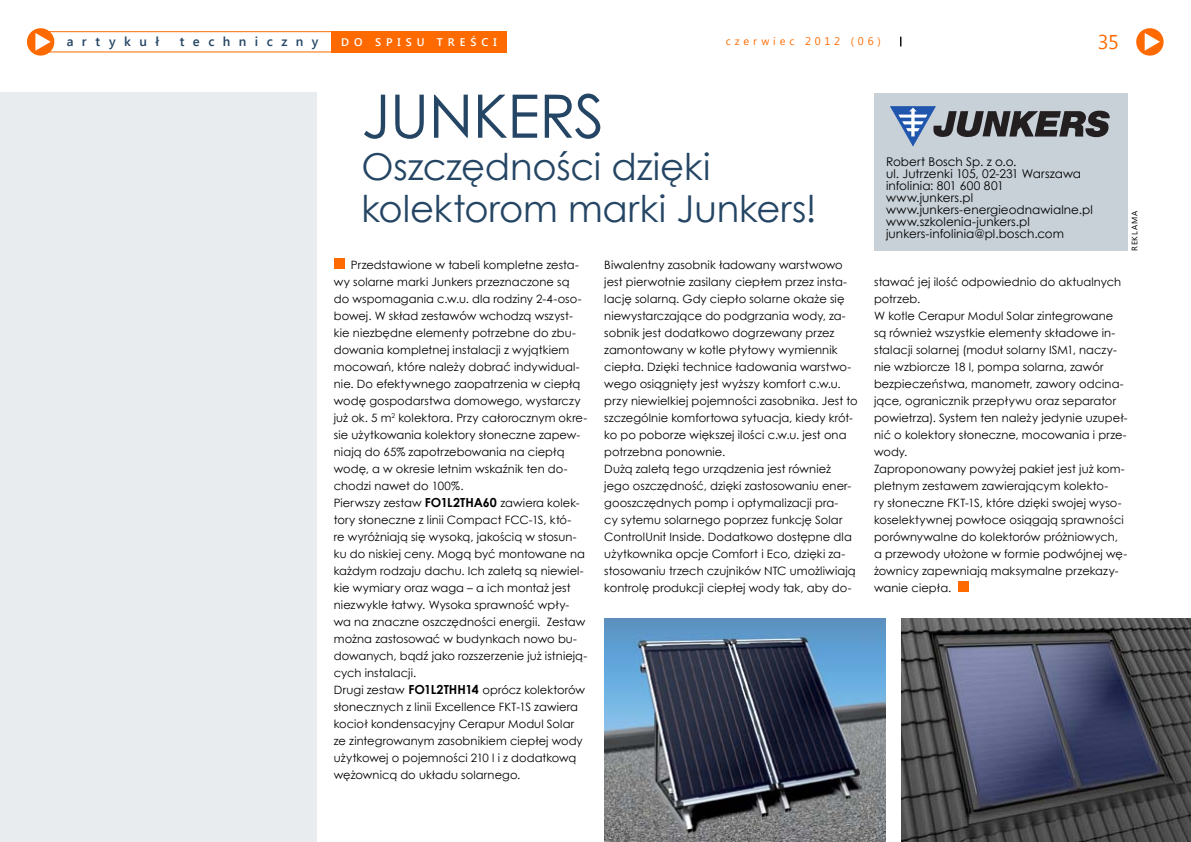
<style>
.page{position:relative;width:1191px;height:842px;background:#fff}
.page>*{position:absolute;margin:0;border:0;box-sizing:border-box;transform-origin:0 0}
.t1{font:60px "Century Gothic";letter-spacing:-.01em;color:#244564}
.t2{font:37px/42px "Century Gothic";letter-spacing:-.005em;color:#244564}
.t3{font:20px "Segoe UI";color:#ff6a00}
.t4{font:600 13px "Segoe UI";letter-spacing:.645em;color:#244564}
.t5{font:12px/12px "Century Gothic";letter-spacing:.01em;color:#000}
.t6{font:11.5px/17px "Century Gothic";letter-spacing:.005em;color:#000}
.t7{font:600 11.1px "Segoe UI";letter-spacing:.445em;color:#fff}
.t8{font:11px "Segoe UI";letter-spacing:.355em;color:#ff6a00}
.t9{font:8px "Segoe UI";letter-spacing:.115em;color:#000}
.s1{font-weight:700;font-size:12.5px}
</style>
<div class="page">
<div style="left:27px;top:28px;width:27px;height:28px;background:#ff6a00;border-radius:50%"></div>
<svg style="left:35px;top:33px;width:16px;height:17px"></svg>
<div style="left:1136px;top:28px;width:27px;height:28px;background:#ff6a00;border-radius:50%"></div>
<svg style="left:1144px;top:33px;width:16px;height:18px"></svg>
<div style="left:33px;top:31px;width:310px;height:21px;border:1px solid #ff6a00"></div>
<div style="left:331px;top:31px;width:176px;height:21px;background:#ff6a00"></div>
<div style="left:334px;top:259px;width:10px;height:10px;background:#ff6a00"></div>
<img style="left:604px;top:618px;width:281px;height:224px">
<img style="left:901px;top:618px;width:290px;height:224px">
<div style="left:957px;top:582px;width:11px;height:10px;background:#ff6a00"></div>
<div style="left:874px;top:93px;width:253px;height:157px;background:#c8d1d8"></div>
<svg style="left:890px;top:107px;width:219px;height:39px"></svg>
<div style="left:0;top:93px;width:316px;height:749px;background:#e9ecef"></div>
<p class="t4" style="left:67px;top:32px;width:94px">artykuł</p>
<p class="t4" style="left:180px;top:32px;width:140px">techniczny</p>
<p class="t7" style="left:341px;top:34px;width:157px">do spisu treści</p>
<p class="t8" style="left:725px;top:34px;width:157px">czerwiec 2012 (06)</p>
<h3 class="t3" style="left:1098px;top:28px;width:22px">35</h3>
<h1 class="t1" style="left:361px;top:74px;width:244px">JUNKERS</h1>
<h2 class="t2" style="left:361px;top:145px;width:457px">Oszczędności dzięki kolektorom marki Junkers!</h2>
<p class="t6" style="left:334px;top:256px;width:255px;text-indent:17px">Przedstawione w tabeli kompletne zesta&shy;wy solarne marki Junkers przeznaczone są do wspomagania c.w.u. dla rodziny 2-4-oso&shy;bowej. W skład zestawów wchodzą wszyst&shy;kie niezbędne elementy potrzebne do zbu&shy;dowania kompletnej instalacji z wyjątkiem mocowań, które należy dobrać indywidual&shy;nie. Do efektywnego zaopatrzenia w ciepłą wodę gospodarstwa domowego, wystarczy już ok. 5 m<sup>2</sup> kolektora. Przy całorocznym okre&shy;sie użytkowania kolektory słoneczne zapew&shy;niają do 65% zapotrzebowania na ciepłą wodę, a w okresie letnim wskaźnik ten do&shy;chodzi nawet do 100%.<br>Pierwszy zestaw <span class="s1">FO1L2THA60</span> zawiera kolek&shy;tory słoneczne z linii Compact FCC-1S, któ-<br>re wyróżniają się wysoką, jakością w stosun&shy;ku do niskiej ceny. Mogą być montowane na każdym rodzaju dachu. Ich zaletą są niewiel&shy;kie wymiary oraz waga – a ich montaż jest niezwykle łatwy. Wysoka sprawność wpły&shy;wa na znaczne oszczędności energii. Zestaw można zastosować w budynkach nowo bu&shy;dowanych, bądź jako rozszerzenie już istnieją&shy;cych instalacji.<br>Drugi zestaw <span class="s1">FO1L2THH14</span> oprócz kolektorów słonecznych z linii Excellence FKT-1S zawiera kocioł kondensacyjny Cerapur Modul Solar ze zintegrowanym zasobnikiem ciepłej wody użytkowej o pojemności 210 l i z dodatkową wężownicą do układu solarnego.</p>
<p class="t6" style="left:604px;top:256px;width:255px">Biwalentny zasobnik ładowany warstwowo jest pierwotnie zasilany ciepłem przez insta&shy;lację solarną. Gdy ciepło solarne okaże się niewystarczające do podgrzania wody, za&shy;sobnik jest dodatkowo dogrzewany przez zamontowany w kotle płytowy wymiennik ciepła. Dzięki technice ładowania warstwo&shy;wego osiągnięty jest wyższy komfort c.w.u. przy niewielkiej pojemności zasobnika. Jest to szczególnie komfortowa sytuacja, kiedy krót&shy;ko po poborze większej ilości c.w.u. jest ona potrzebna ponownie.<br>Dużą zaletą tego urządzenia jest również jego oszczędność, dzięki zastosowaniu ener&shy;gooszczędnych pomp i optymalizacji pra-<br>cy sytemu solarnego poprzez funkcję Solar ControlUnit Inside. Dodatkowo dostępne dla użytkownika opcje Comfort i Eco, dzięki za&shy;stosowaniu trzech czujników NTC umożliwiają kontrolę produkcji ciepłej wody tak, aby do-</p>
<p class="t5" style="left:886px;top:155px;width:208px">Robert Bosch Sp. z o.o.<br>ul. Jutrzenki 105, 02-231 Warszawa infolinia: 801 600 801 www.junkers.pl www.junkers-energieodnawialne.pl www.szkolenia-junkers.pl junkers-infolinia@pl.bosch.com</p>
<p class="t9" style="left:1129px;top:251px;width:42px;rotate:-90deg">reklama</p>
<p class="t6" style="left:874px;top:273px;width:255px">stawać jej ilość odpowiednio do aktualnych potrzeb.<br>W kotle Cerapur Modul Solar zintegrowane są również wszystkie elementy składowe in&shy;stalacji solarnej (moduł solarny ISM1, naczy&shy;nie wzbiorcze 18 l, pompa solarna, zawór bezpieczeństwa, manometr, zawory odcina&shy;jące, ogranicznik przepływu oraz separator powietrza). System ten należy jedynie uzupeł&shy;nić o kolektory słoneczne, mocowania i prze&shy;wody.<br>Zaproponowany powyżej pakiet jest już kom&shy;pletnym zestawem zawierającym kolekto-<br>ry słoneczne FKT-1S, które dzięki swojej wyso&shy;koselektywnej powłoce osiągają sprawności porównywalne do kolektorów próżniowych, a przewody ułożone w formie podwójnej wę&shy;żownicy zapewniają maksymalne przekazy&shy;wanie ciepła.</p>
</div>
